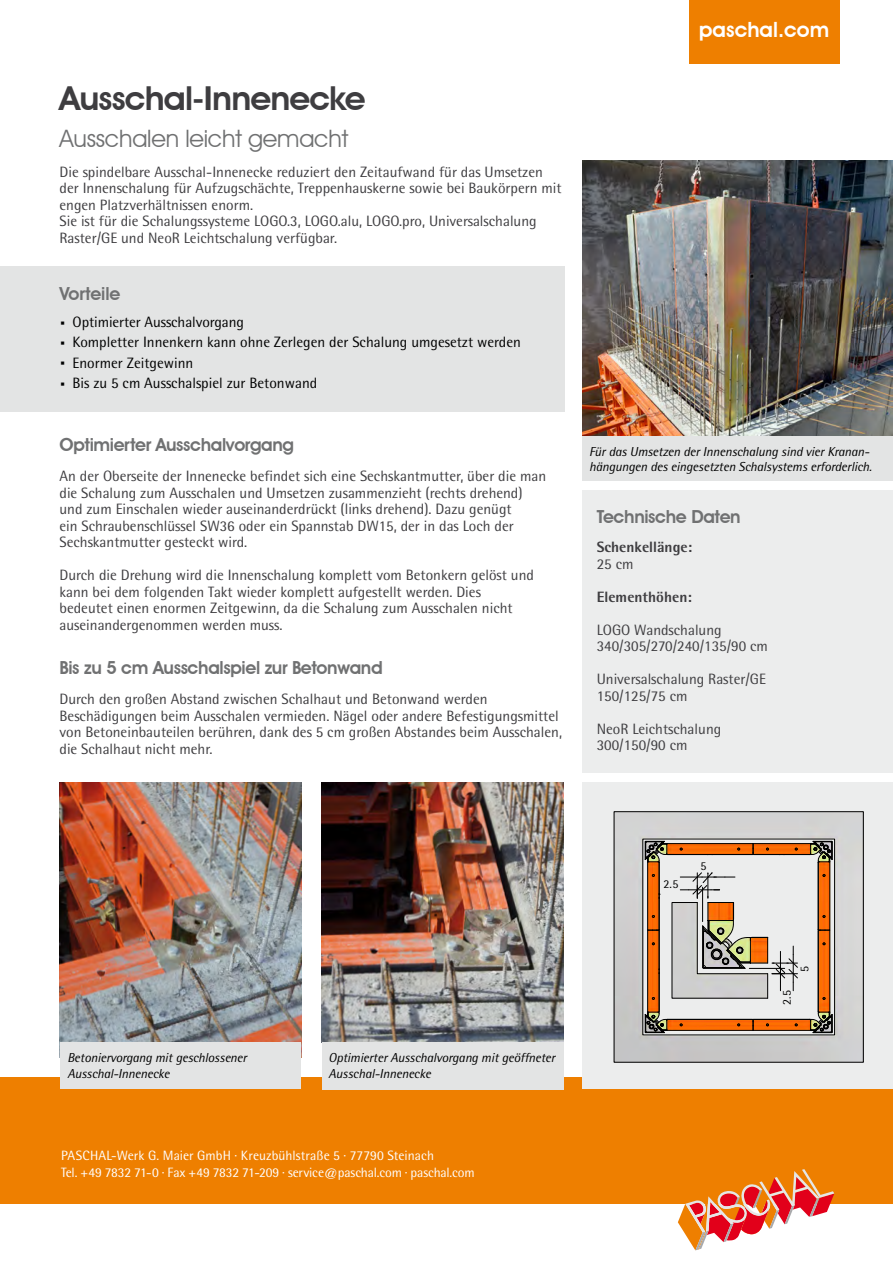
<style>
.page{position:relative;width:893px;height:1263px;background:#fff}
.page>*{position:absolute;margin:0;border:0;box-sizing:border-box;transform-origin:0 0}
.t1{font:600 33px "Avant Garde IT Cby BT";letter-spacing:-.025em;color:#3e3d40;scale:1.04 1}
.Bildunterschriften{font:24px "Avant Garde IT Cby BT";letter-spacing:-.01em;color:#707172}
.t2{font:600 21px "Avant Garde IT Cby BT";color:#fff}
.Bildunterschriften-2{font:600 18px "Avant Garde IT Cby BT";letter-spacing:-.02em;color:#707172}
.Bildunterschriften-3{font:15px/16.5px "Rotis Semi Sans";color:#3e3d40}
.Bildunterschriften-4{font:15px "Rotis Semi Sans";color:#000}
.Bildunterschriften-5{font:800 15px "Rotis Semi Sans";color:#3e3d40}
.t3{font:13.5px "Rotis Semi Sans";color:#fff}
.Bildunterschriften-6{font:italic 13.05px/15.3px "Rotis Semi Sans";letter-spacing:-.01em;color:#000}
.Text{font:12px "Rotis Semi Sans";color:#000}
.s1{font-family:"Avant Garde";font-weight:600;font-size:23.25px}
</style>
<div class="page">
<div style="left:0;top:1076px;width:893px;height:127px;background:#ee7f00"></div>
<svg style="left:678px;top:1169px;width:156px;height:81px"></svg>
<div style="left:689px;top:0;width:150px;height:64px;background:#ee7f00"></div>
<img style="left:582px;top:160px;width:311px;height:277px">
<div style="left:0;top:266px;width:565px;height:146px;background:#e3e4e4"></div>
<div style="left:582px;top:490px;width:311px;height:283px;background:#eceded"></div>
<div style="left:582px;top:782px;width:311px;height:307px;background:#eceded"></div>
<div style="left:582px;top:437px;width:311px;height:44px;background:#e3e4e4"></div>
<img style="left:322px;top:782px;width:241px;height:260px">
<img style="left:60px;top:782px;width:241px;height:260px">
<div style="left:60px;top:1042px;width:241px;height:47px;background:#e3e4e4"></div>
<div style="left:322px;top:1042px;width:241px;height:47px;background:#e3e4e4"></div>
<img style="left:616px;top:813px;width:246px;height:247px">
<div style="left:614px;top:811px;width:250px;height:251px;border:1px solid #000"></div>
<svg style="left:644px;top:841px;width:189px;height:192px"></svg>
<hr style="left:749px;top:968px;width:36px;height:1px;background:#000">
<p class="t1" style="left:60px;top:79px;width:296px">Ausschal-Innenecke</p>
<p class="Bildunterschriften" style="left:60px;top:123px;width:290px">Ausschalen leicht gemacht</p>
<p class="Bildunterschriften-3" style="left:60px;top:163px;width:504px">Die spindelbare Ausschal-Innenecke reduziert den Zeitaufwand für das Umsetzen der Innenschalung für Aufzugschächte, Treppenhauskerne sowie bei Baukörpern mit engen Platzverhältnissen enorm.</p>
<p class="Bildunterschriften-3" style="left:60px;top:213px;width:479px">Sie ist für die Schalungssysteme LOGO.3, LOGO.alu, LOGO.pro, Universalschalung<br>Raster/GE und NeoR Leichtschalung verfügbar.</p>
<p class="Bildunterschriften-2" style="left:60px;top:282px;width:62px">Vorteile</p>
<p class="Bildunterschriften-4" style="left:60px;top:313px;width:186px"><span class="s1">·</span> Optimierter Ausschalvorgang</p>
<p class="Bildunterschriften-4" style="left:60px;top:333px;width:463px"><span class="s1">·</span> Kompletter Innenkern kann ohne Zerlegen der Schalung umgesetzt werden</p>
<p class="Bildunterschriften-4" style="left:60px;top:354px;width:135px"><span class="s1">·</span> Enormer Zeitgewinn</p>
<p class="Bildunterschriften-4" style="left:60px;top:374px;width:259px"><span class="s1">·</span> Bis zu 5 cm Ausschalspiel zur Betonwand</p>
<p class="Bildunterschriften-2" style="left:60px;top:434px;width:236px">Optimierter Ausschalvorgang</p>
<p class="Bildunterschriften-3" style="left:60px;top:468px;width:488px">An der Oberseite der Innenecke befindet sich eine Sechskantmutter, über die man die Schalung zum Ausschalen und Umsetzen zusammenzieht (rechts drehend) und zum Einschalen wieder auseinanderdrückt (links drehend). Dazu genügt<br>ein Schraubenschlüssel SW36 oder ein Spannstab DW15, der in das Loch der Sechskantmutter gesteckt wird.</p>
<p class="Bildunterschriften-3" style="left:60px;top:567px;width:476px">Durch die Drehung wird die Innenschalung komplett vom Betonkern gelöst und</p>
<p class="Bildunterschriften-3" style="left:60px;top:583px;width:455px">kann bei dem folgenden Takt wieder komplett aufgestellt werden. Dies bedeutet einen enormen Zeitgewinn, da die Schalung zum Ausschalen nicht auseinandergenommen werden muss.</p>
<p class="Bildunterschriften-2" style="left:60px;top:657px;width:325px">Bis zu 5 cm Ausschalspiel zur Betonwand</p>
<p class="Bildunterschriften-3" style="left:60px;top:691px;width:504px">Durch den großen Abstand zwischen Schalhaut und Betonwand werden Beschädigungen beim Ausschalen vermieden. Nägel oder andere Befestigungsmittel von Betoneinbauteilen berühren, dank des 5 cm großen Abstandes beim Ausschalen, die Schalhaut nicht mehr.</p>
<p class="t2" style="left:699px;top:17px;width:132px">paschal.com</p>
<p class="Bildunterschriften-6" style="left:589px;top:444px;width:284px">Für das Umsetzen der Innenschalung sind vier Kranan&shy;hängungen des eingesetzten Schalsystems erforderlich.</p>
<p class="Bildunterschriften-2" style="left:597px;top:506px;width:146px">Technische Daten</p>
<p class="Bildunterschriften-5" style="left:597px;top:538px;width:97px">Schenkellänge:</p>
<p class="Bildunterschriften-3" style="left:597px;top:555px;width:38px">25 cm</p>
<p class="Bildunterschriften-5" style="left:597px;top:587px;width:97px">Elementhöhen:</p>
<p class="Bildunterschriften-3" style="left:597px;top:621px;width:126px">LOGO Wandschalung</p>
<p class="Bildunterschriften-3" style="left:597px;top:638px;width:173px">340/305/270/240/135/90 cm</p>
<p class="Bildunterschriften-3" style="left:597px;top:671px;width:171px">Universalschalung Raster/GE<br>150/125/75 cm</p>
<p class="Bildunterschriften-3" style="left:597px;top:720px;width:126px">NeoR Leichtschalung</p>
<p class="Bildunterschriften-3" style="left:597px;top:737px;width:92px">300/150/90 cm</p>
<p class="Bildunterschriften-6" style="left:67px;top:1050px;width:181px">Betoniervorgang mit geschlossener</p>
<p class="Bildunterschriften-6" style="left:67px;top:1065px;width:104px">Ausschal-Innenecke</p>
<p class="Bildunterschriften-6" style="left:329px;top:1050px;width:228px">Optimierter Ausschalvorgang mit geöffneter<br>Ausschal-Innenecke</p>
<p class="t3" style="left:61px;top:1147px;width:374px">PASCHAL-Werk G. Maier GmbH · Kreuzbühlstraße 5 · 77790 Steinach</p>
<p class="t3" style="left:61px;top:1164px;width:415px">Tel. +49 7832 71-0 · Fax +49 7832 71-209 · service@paschal.com · paschal.com</p>
<p class="Text" style="left:663px;top:877px;width:16px">2.5</p>
<p class="Text" style="left:700px;top:859px;width:8px">5</p>
<p class="Text" style="left:780px;top:1005px;width:16px;rotate:-90deg">2.5</p>
<p class="Text" style="left:797px;top:972px;width:8px;rotate:-90deg">5</p>
</div>
